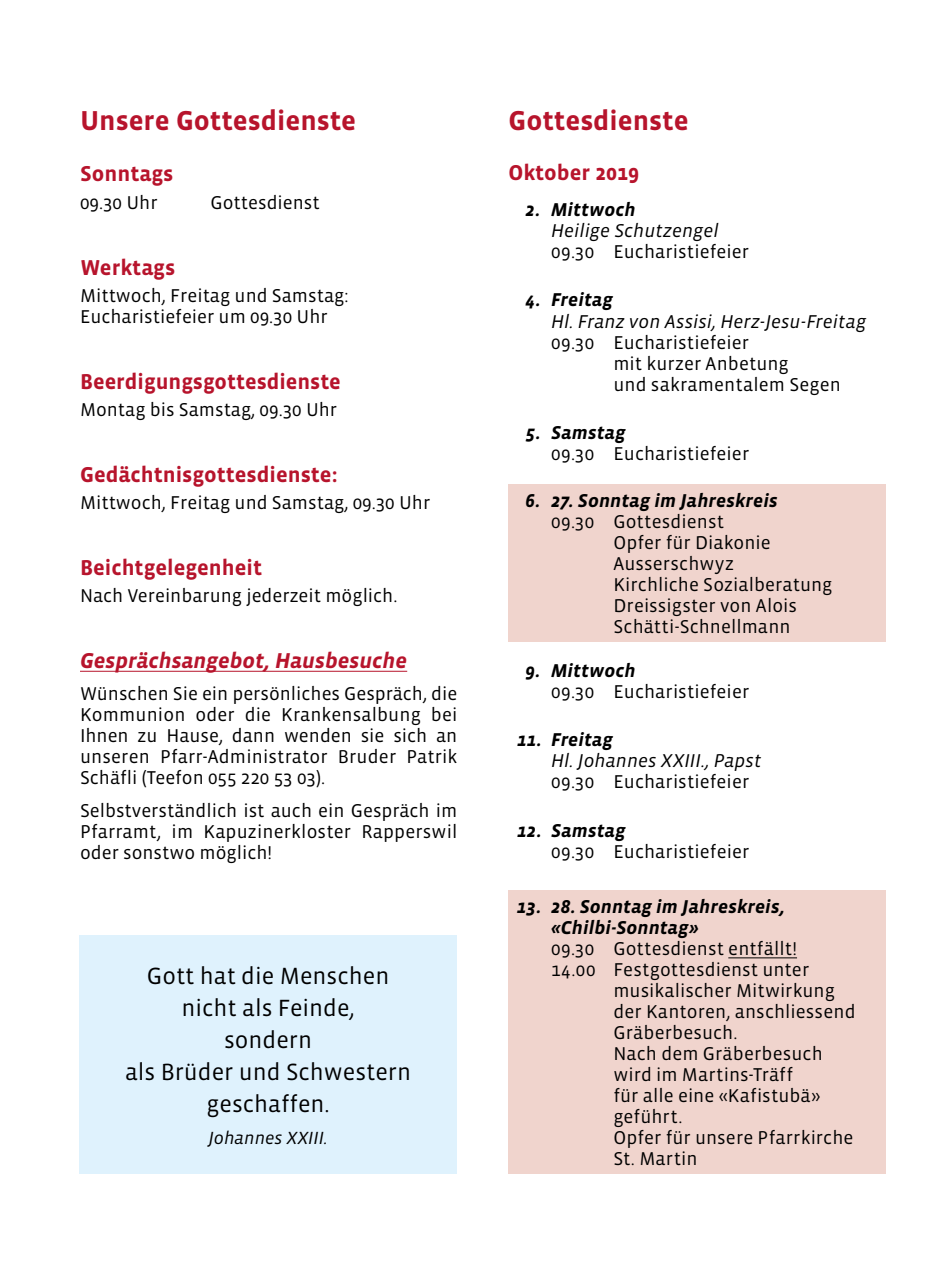
<style>
.page{position:relative;width:942px;height:1276px;background:#fff}
.page>*{position:absolute;margin:0;border:0;box-sizing:border-box;transform-origin:0 0}
.t1{font:700 28px "Vista Sans";color:#b7142c}
.t2{font:24px/32px "Vista Sans";color:#000;text-align:center}
.t3{font:700 22px "Vista Sans";color:#b7142c}
.t4{font:italic 700 22px "Vista Sans";color:#b7142c}
.t5{font:19px/21px "Vista Sans";letter-spacing:.005em;color:#000}
.t6{font:italic 700 19px/21px "Vista Sans";letter-spacing:.01em;color:#000}
.t7{font:italic 19px "Vista Sans";letter-spacing:.005em;color:#000}
.t8{font:italic 18px "Vista Sans";color:#000}
</style>
<div class="page">
<hr style="left:80px;top:671px;width:327px;height:1px;background:#b7142c">
<div style="left:508px;top:890px;width:377px;height:284px;background:#f0d4cd"></div>
<hr style="left:728px;top:957px;width:68px;height:1px;background:#000">
<div style="left:508px;top:484px;width:377px;height:157px;background:#f0d4cd"></div>
<div style="left:79px;top:935px;width:377px;height:239px;background:#dff2fd"></div>
<h1 class="t1" style="left:80px;top:106px;width:278px">Unsere Gottesdienste</h1>
<p class="t3" style="left:80px;top:162px;width:95px">Sonntags</p>
<p class="t5" style="left:80px;top:192px;width:79px">09.30 Uhr</p>
<p class="t5" style="left:210px;top:192px;width:111px">Gottesdienst</p>
<p class="t3" style="left:80px;top:256px;width:97px">Werktags</p>
<p class="t5" style="left:80px;top:285px;width:270px">Mittwoch, Freitag und Samstag:<br>Eucharistiefeier um 09.30 Uhr</p>
<p class="t3" style="left:80px;top:370px;width:262px">Beerdigungsgottesdienste</p>
<p class="t5" style="left:80px;top:399px;width:258px">Montag bis Samstag, 09.30 Uhr</p>
<p class="t3" style="left:80px;top:463px;width:259px">Gedächtnisgottesdienste:</p>
<p class="t5" style="left:80px;top:493px;width:351px">Mittwoch, Freitag und Samstag, 09.30 Uhr</p>
<p class="t3" style="left:80px;top:556px;width:183px">Beichtgelegenheit</p>
<p class="t5" style="left:80px;top:586px;width:319px">Nach Vereinbarung jederzeit möglich.</p>
<p class="t4" style="left:80px;top:650px;width:328px">Gesprächsangebot, Hausbesuche</p>
<p class="t5" style="left:80px;top:684px;width:379px;text-align:justify">Wünschen Sie ein persönliches Gespräch, die Kommunion oder die Krankensalbung bei Ihnen zu Hause, dann wenden sie sich an unseren Pfarr-Administrator Bruder Patrik Schäfli (Teefon 055 220 53 03).</p>
<p class="t5" style="left:80px;top:800px;width:379px;text-align:justify">Selbstverständlich ist auch ein Gespräch im Pfarramt, im Kapuzinerkloster Rapperswil oder sonstwo möglich!</p>
<p class="t2" style="left:125px;top:960px;width:287px">Gott hat die Menschen nicht als Feinde,<br>sondern<br>als Brüder und Schwestern geschaffen.</p>
<p class="t8" style="left:208px;top:1128px;width:121px">Johannes XXIII.</p>
<h1 class="t1" style="left:508px;top:106px;width:182px">Gottesdienste</h1>
<p class="t3" style="left:508px;top:161px;width:132px">Oktober 2019</p>
<p class="t6" style="left:525px;top:200px;width:112px">2. Mittwoch</p>
<p class="t7" style="left:550px;top:221px;width:169px">Heilige Schutzengel</p>
<p class="t5" style="left:550px;top:242px;width:199px">09.30 Eucharistiefeier</p>
<p class="t6" style="left:525px;top:290px;width:89px">4. Freitag</p>
<p class="t7" style="left:551px;top:311px;width:317px">Hl. Franz von Assisi, Herz-Jesu-Freitag</p>
<p class="t5" style="left:613px;top:332px;width:229px;text-indent:-62px">09.30 Eucharistiefeier<br>mit kurzer Anbetung<br>und sakramentalem Segen</p>
<p class="t6" style="left:525px;top:422px;width:101px">5. Samstag</p>
<p class="t5" style="left:551px;top:443px;width:199px">09.30 Eucharistiefeier</p>
<p class="t6" style="left:525px;top:491px;width:254px">6. 27. Sonntag im Jahreskreis</p>
<p class="t5" style="left:613px;top:512px;width:220px;text-indent:-62px">09.30 Gottesdienst<br>Opfer für Diakonie<br>Ausserschwyz<br>Kirchliche Sozialberatung<br>Dreissigster von Alois<br>Schätti-Schnellmann</p>
<p class="t6" style="left:525px;top:660px;width:112px">9. Mittwoch</p>
<p class="t5" style="left:551px;top:681px;width:199px">09.30 Eucharistiefeier</p>
<p class="t6" style="left:517px;top:730px;width:97px">11. Freitag</p>
<p class="t7" style="left:551px;top:751px;width:212px">Hl. Johannes XXIII., Papst</p>
<p class="t5" style="left:551px;top:772px;width:199px">09.30 Eucharistiefeier</p>
<p class="t6" style="left:517px;top:820px;width:110px">12. Samstag</p>
<p class="t5" style="left:551px;top:841px;width:199px">09.30 Eucharistiefeier</p>
<p class="t6" style="left:550px;top:897px;width:235px;text-indent:-34px">13. 28. Sonntag im Jahreskreis, «Chilbi-Sonntag»</p>
<p class="t5" style="left:550px;top:939px;width:247px">09.30 Gottesdienst entfällt!</p>
<p class="t5" style="left:550px;top:960px;width:259px">14.00 Festgottesdienst unter</p>
<p class="t5" style="left:613px;top:981px;width:223px">musikalischer Mitwirkung</p>
<p class="t5" style="left:613px;top:1002px;width:243px">der Kantoren, anschliessend</p>
<p class="t5" style="left:613px;top:1023px;width:126px">Gräberbesuch.</p>
<p class="t5" style="left:613px;top:1044px;width:211px">Nach dem Gräberbesuch</p>
<p class="t5" style="left:613px;top:1065px;width:181px">wird im Martins-Träff</p>
<p class="t5" style="left:613px;top:1086px;width:209px">für alle eine «Kafistubä»</p>
<p class="t5" style="left:613px;top:1107px;width:70px">geführt.</p>
<p class="t5" style="left:613px;top:1128px;width:241px">Opfer für unsere Pfarrkirche</p>
<p class="t5" style="left:613px;top:1149px;width:86px">St. Martin</p>
</div>
